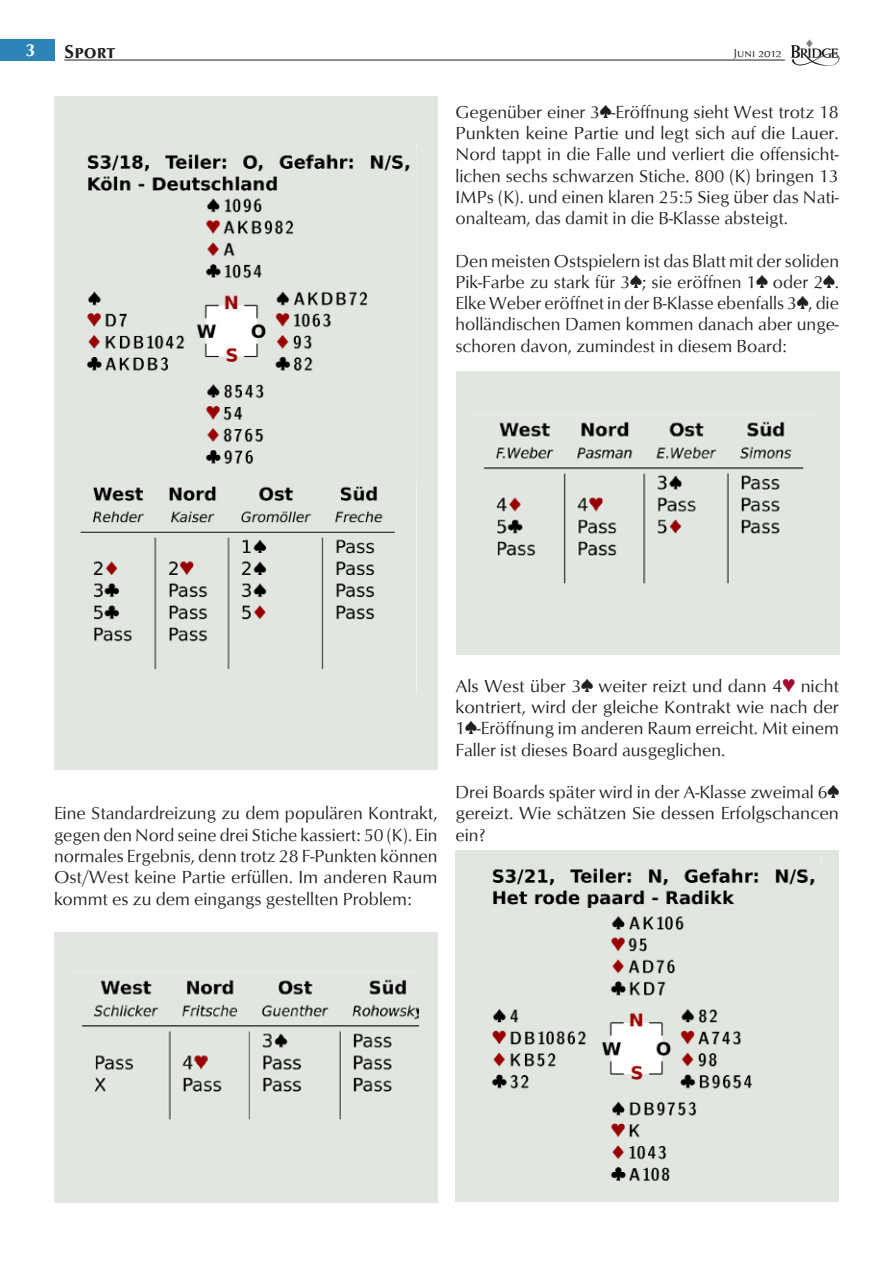
<style>
.page{position:relative;width:893px;height:1263px;background:#fff}
.page>*{position:absolute;margin:0;border:0;box-sizing:border-box;transform-origin:0 0}
.t1{font:700 19.5px "Opus Sm Caps";color:#231f20}
.t2{font:18px/21.3px "Opus";color:#231f20;text-align:justify}
.t3{font:700 18px "Opus";color:#fff}
.t4{font:12px "Opus Sm Caps";color:#231f20}
.s1{font-family:"Monotype Sorts"}
.s2{font-family:"Monotype Sorts";color:#a10b30}
</style>
<div class="page">
<div style="left:0;top:39px;width:54px;height:21px;background:#2c84b7"></div>
<svg style="left:806px;top:39px;width:7px;height:9px"></svg>
<svg style="left:791px;top:45px;width:49px;height:21px"></svg>
<hr style="left:64px;top:60px;width:721px;height:1px;background:#231f20">
<div style="left:54px;top:97px;width:383px;height:673px;background:#e1e6e1"></div>
<img style="left:80px;top:143px;width:337px;height:551px">
<div style="left:54px;top:932px;width:383px;height:270px;background:#e1e6e1"></div>
<img style="left:81px;top:979px;width:337px;height:141px">
<div style="left:456px;top:371px;width:384px;height:284px;background:#e1e6e1"></div>
<img style="left:483px;top:421px;width:321px;height:163px">
<div style="left:455px;top:851px;width:384px;height:351px;background:#e1e6e1"></div>
<img style="left:492px;top:857px;width:330px;height:324px">
<p class="t3" style="left:26px;top:39px;width:11px">3</p>
<p class="t1" style="left:64px;top:40px;width:52px">Sport</p>
<p class="t4" style="left:734px;top:46px;width:50px">Juni 2012</p>
<p class="t2" style="left:455px;top:101px;width:385px">Gegenüber einer 3<span class="s1">«</span>-Eröffnung sieht West trotz 18<br>Punkten keine Partie und legt sich auf die Lauer.<br>Nord tappt in die Falle und verliert die offensicht&shy;lichen sechs schwarzen Stiche. 800 (K) bringen 13<br>IMPs (K). und einen klaren 25:5 Sieg über das Nati&shy;onalteam, das damit in die B-Klasse absteigt.</p>
<p class="t2" style="left:455px;top:250px;width:385px">Den meisten Ostspielern ist das Blatt mit der soliden Pik-Farbe zu stark für 3<span class="s1">«</span>; sie eröffnen 1<span class="s1">«</span> oder 2<span class="s1">«</span>.<br>Elke Weber eröffnet in der B-Klasse ebenfalls 3<span class="s1">«</span>, die holländischen Damen kommen danach aber unge&shy;schoren davon, zumindest in diesem Board:</p>
<p class="t2" style="left:54px;top:803px;width:385px">Eine Standardreizung zu dem populären Kontrakt, gegen den Nord seine drei Stiche kassiert: 50 (K). Ein normales Ergebnis, denn trotz 28 F-Punkten können Ost/West keine Partie erfüllen. Im anderen Raum kommt es zu dem eingangs gestellten Problem:</p>
<p class="t2" style="left:455px;top:675px;width:385px">Als West über 3<span class="s1">«</span> weiter reizt und dann 4<span class="s2">ª</span> nicht kontriert, wird der gleiche Kontrakt wie nach der 1<span class="s1">«</span>-Eröffnung im anderen Raum erreicht. Mit einem Faller ist dieses Board ausgeglichen.</p>
<p class="t2" style="left:455px;top:781px;width:385px">Drei Boards später wird in der A-Klasse zweimal 6<span class="s1">« </span>gereizt. Wie schätzen Sie dessen Erfolgschancen ein?</p>
</div>
